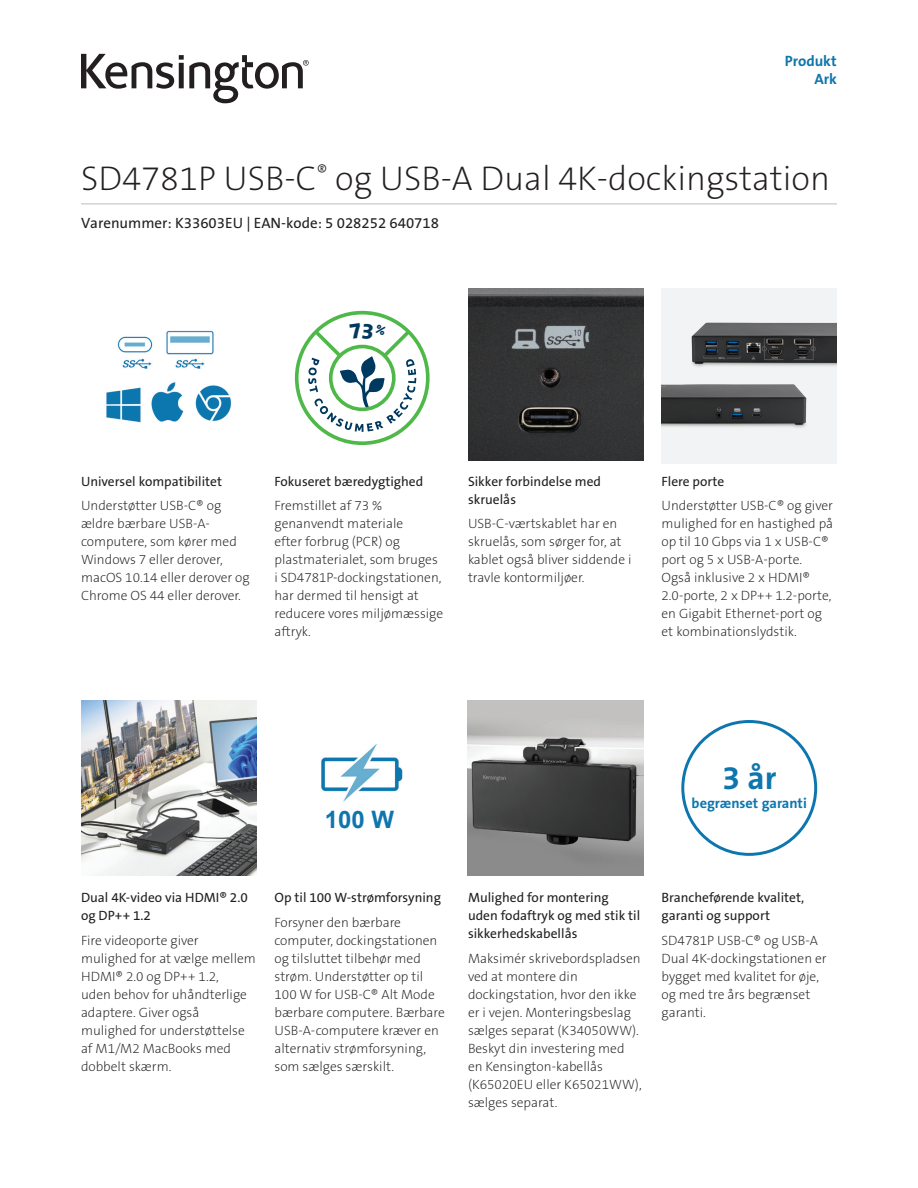
<style>
.page{position:relative;width:918px;height:1188px;background:#fff}
.page>*{position:absolute;margin:0;border:0;box-sizing:border-box;transform-origin:0 0}
.t1{font:34.5px "The Sans KENSINGTON2 XL";color:#231f20}
.t2{font:33px "The Sans KENSINGTON7 Bd";color:#0e76ae}
.t3{font:700 24px "Arial";color:#0e76ae}
.t4{font:15px "The Sans KENSINGTON5 Rg";color:#231f20}
.t5{font:15px/18px "The Sans KENSINGTON7 Bd";color:#0e76ae;text-align:right}
.t6{font:14.4px "The Sans KENSINGTON7 Bd";color:#0e76ae}
.t7{font:13.5px/18px "The Sans KENSINGTON2 XL";color:#231f20}
.t8{font:13.5px/18px "The Sans KENSINGTON5 Rg";color:#231f20}
</style>
<div class="page">
<svg style="left:81px;top:54px;width:228px;height:49px"></svg>
<img style="left:106px;top:330px;width:125px;height:93px">
<div style="left:295px;top:311px;width:135px;height:134px;border:4px solid #4eb848;border-radius:50%"></div>
<div style="left:662px;top:288px;width:175px;height:176px;background:#f2f3f4"></div>
<img style="left:691px;top:322px;width:146px;height:45px">
<img style="left:662px;top:384px;width:145px;height:44px">
<img style="left:81px;top:700px;width:175px;height:176px">
<img style="left:468px;top:700px;width:175px;height:176px">
<div style="left:681px;top:720px;width:136px;height:136px;border:3px solid #0e76ae;border-radius:50%"></div>
<img style="left:468px;top:288px;width:175px;height:172px">
<img style="left:321px;top:744px;width:82px;height:58px">
<hr style="left:81px;top:204px;width:756px;height:1px;background:#bcbdc0">
<svg style="left:308px;top:323px;width:108px;height:109px"></svg>
<p class="t5" style="left:785px;top:52px;width:54px">Produkt<br>Ark</p>
<h1 class="t1" style="left:81px;top:160px;width:751px">SD4781P USB-C<sup>®</sup> og USB-A Dual 4K-dockingstation</h1>
<p class="t4" style="left:81px;top:215px;width:360px">Varenummer: K33603EU | EAN-kode: 5 028252 640718</p>
<p class="t8" style="left:81px;top:473px;width:143px">Universel kompatibilitet</p>
<p class="t7" style="left:81px;top:497px;width:170px">Understøtter USB-C® og ældre bærbare USB-A&shy;computere, som kører med<br>Windows 7 eller derover, macOS 10.14 eller derover og<br>Chrome OS 44 eller derover.</p>
<p class="t8" style="left:274px;top:473px;width:150px">Fokuseret bæredygtighed</p>
<p class="t7" style="left:274px;top:497px;width:170px">Fremstillet af 73 % genanvendt materiale<br>efter forbrug (PCR) og plastmaterialet, som bruges i SD4781P-dockingstationen, har dermed til hensigt at reducere vores miljømæssige aftryk.</p>
<p class="t8" style="left:468px;top:473px;width:135px">Sikker forbindelse med skruelås</p>
<p class="t7" style="left:468px;top:515px;width:165px">USB-C-værtskablet har en skruelås, som sørger for, at kablet også bliver siddende i travle kontormiljøer.</p>
<p class="t8" style="left:662px;top:473px;width:64px">Flere porte</p>
<p class="t7" style="left:662px;top:497px;width:173px">Understøtter USB-C® og giver mulighed for en hastighed på op til 10 Gbps via 1 x USB-C® port og 5 x USB-A-porte.<br>Også inklusive 2 x HDMI®<br>2.0-porte, 2 x DP++ 1.2-porte, en Gigabit Ethernet-port og et kombinationslydstik.</p>
<h3 class="t3" style="left:325px;top:803px;width:71px">100 W</h3>
<h2 class="t2" style="left:722px;top:761px;width:56px">3 år</h2>
<p class="t6" style="left:692px;top:795px;width:117px">begrænset garanti</p>
<p class="t8" style="left:81px;top:889px;width:168px">Dual 4K-video via HDMI® 2.0 og DP++ 1.2</p>
<p class="t7" style="left:81px;top:932px;width:176px">Fire videoporte giver mulighed for at vælge mellem<br>HDMI® 2.0 og DP++ 1.2,<br>uden behov for uhåndterlige adaptere. Giver også mulighed for understøttelse af M1/M2 MacBooks med dobbelt skærm.</p>
<p class="t8" style="left:274px;top:889px;width:168px">Op til 100 W-strømforsyning</p>
<p class="t7" style="left:274px;top:914px;width:172px">Forsyner den bærbare computer, dockingstationen og tilsluttet tilbehør med strøm. Understøtter op til<br>100 W for USB-C® Alt Mode bærbare computere. Bærbare<br>USB-A-computere kræver en alternativ strømforsyning, som sælges særskilt.</p>
<p class="t8" style="left:468px;top:889px;width:174px">Mulighed for montering uden fodaftryk og med stik til sikkerhedskabellås</p>
<p class="t7" style="left:468px;top:950px;width:175px">Maksimér skrivebordspladsen ved at montere din dockingstation, hvor den ikke er i vejen. Monteringsbeslag sælges separat (K34050WW).<br>Beskyt din investering med en Kensington-kabellås (K65020EU eller K65021WW), sælges separat.</p>
<p class="t8" style="left:662px;top:889px;width:144px">Brancheførende kvalitet, garanti og support</p>
<p class="t7" style="left:662px;top:932px;width:167px">SD4781P USB-C® og USB-A<br>Dual 4K-dockingstationen er bygget med kvalitet for øje, og med tre års begrænset garanti.</p>
</div>
